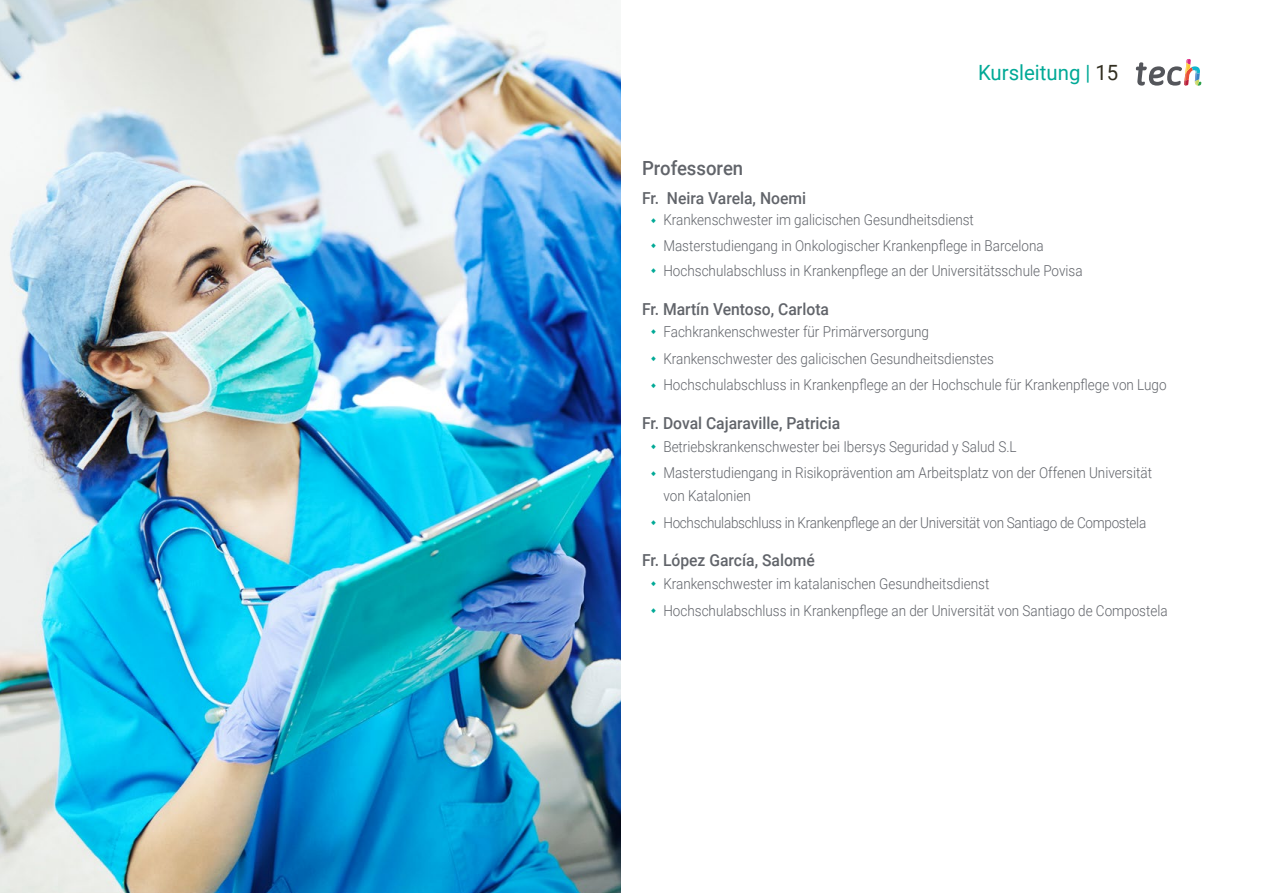
<style>
.page{position:relative;width:1263px;height:893px;background:#fff}
.page>*{position:absolute;margin:0;border:0;box-sizing:border-box;transform-origin:0 0}
.t1{font:21px "Roboto";color:#00a996}
.t2{font:500 19.5px "Roboto";color:#61646a;scale:.95 1}
.t3{font:500 16.5px "Roboto";color:#61646a;scale:.95 1}
.t4{font:300 15px/26.7px "Roboto";color:#61646a;scale:.9 1}
.t5{font:300 15px/26.7px "Roboto";letter-spacing:-.02em;color:#61646a;scale:.9 1}
.s1{color:#312e20}
</style>
<div class="page">
<svg style="left:1136px;top:59px;width:65px;height:27px"></svg>
<img style="left:0;top:0;width:621px;height:893px">
<h1 class="t1" style="left:978px;top:57px;width:142px">Kursleitung | <span class="s1">15</span></h1>
<h2 class="t2" style="left:642px;top:155px;width:108px">Professoren</h2>
<p class="t3" style="left:642px;top:187px;width:174px">Fr. Neira Varela, Noemi</p>
<p class="t4" style="left:663px;top:207px;width:467px;line-height:25.2px">Krankenschwester im galicischen Gesundheitsdienst<br>Masterstudiengang in Onkologischer Krankenpflege in Barcelona<br>Hochschulabschluss in Krankenpflege an der Universitätsschule Povisa</p>
<p class="t3" style="left:642px;top:297px;width:198px">Fr. Martín Ventoso, Carlota</p>
<p class="t4" style="left:663px;top:318px;width:561px">Fachkrankenschwester für Primärversorgung<br>Krankenschwester des galicischen Gesundheitsdienstes<br>Hochschulabschluss in Krankenpflege an der Hochschule für Krankenpflege von Lugo</p>
<p class="t3" style="left:642px;top:412px;width:210px">Fr. Doval Cajaraville, Patricia</p>
<p class="t4" style="left:663px;top:432px;width:544px">Betriebskrankenschwester bei Ibersys Seguridad y Salud S.L<br>Masterstudiengang in Risikoprävention am Arbeitsplatz von der Offenen Universität</p>
<p class="t5" style="left:663px;top:482px;width:538px">von Katalonien<br>Hochschulabschluss in Krankenpflege an der Universität von Santiago de Compostela</p>
<p class="t3" style="left:642px;top:549px;width:183px">Fr. López García, Salomé</p>
<p class="t4" style="left:663px;top:569px;width:562px">Krankenschwester im katalanischen Gesundheitsdienst<br>Hochschulabschluss in Krankenpflege an der Universität von Santiago de Compostela</p>
</div>
